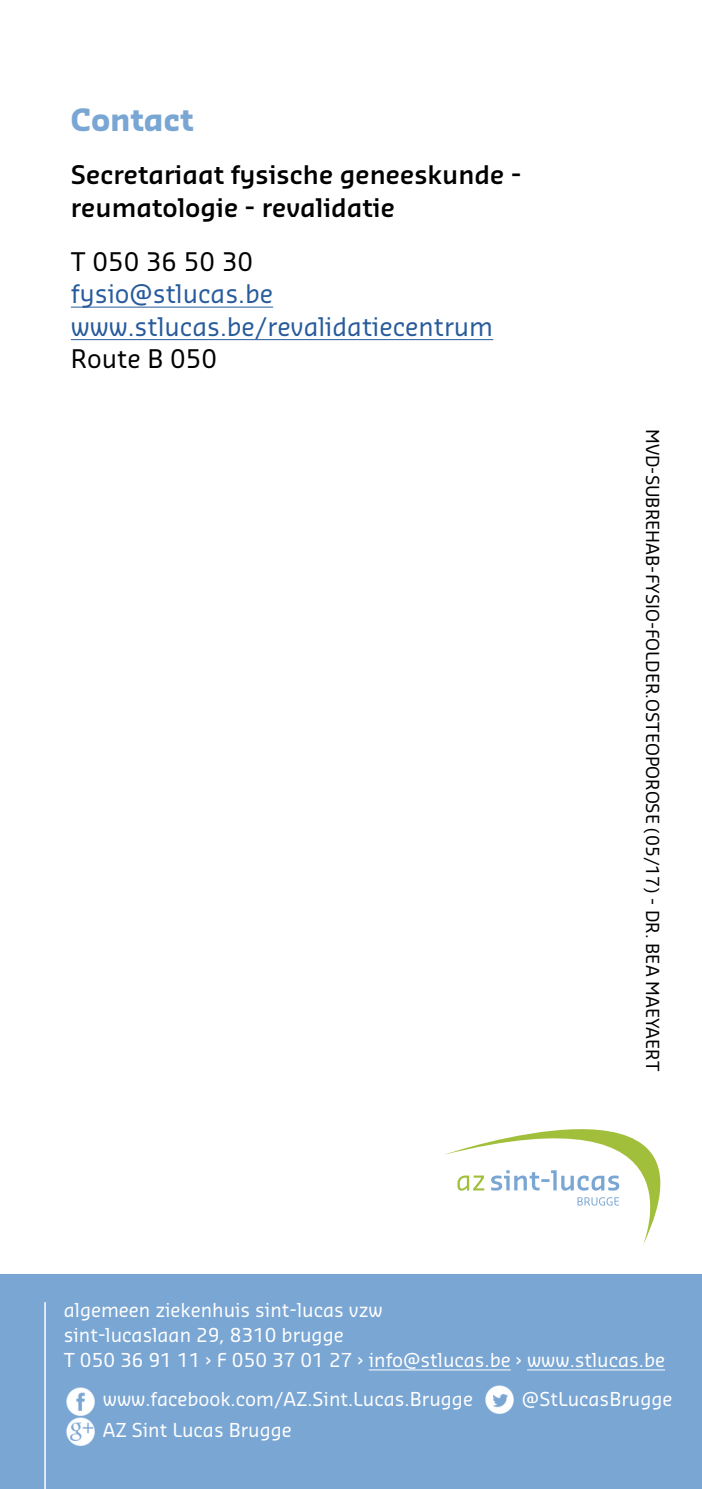
<style>
.page{position:relative;width:702px;height:1489px;background:#fff}
.page>*{position:absolute;margin:0;border:0;box-sizing:border-box;transform-origin:0 0}
.t1{font:700 30px "Sansa Std";color:#7aa6d3}
.t2{font:25px/32.5px "Sansa Std";color:#275b9b}
.t3{font:600 25px/33.2px "Sansa Std";color:#000}
.t4{font:18.75px "Sansa Std";color:#fff}
.t5{font:17.5px "Sansa Std";color:#000}
.s1{color:#000}
</style>
<div class="page">
<div style="left:0;top:1274px;width:702px;height:214px;background:#7aa6d3"></div>
<hr style="left:44px;top:1301px;width:2px;height:187px;background:#fff">
<hr style="left:369px;top:1369px;width:141px;height:1px;background:#fff">
<hr style="left:527px;top:1369px;width:138px;height:1px;background:#fff">
<img style="left:66px;top:1387px;width:29px;height:27px">
<img style="left:485px;top:1385px;width:29px;height:29px">
<img style="left:66px;top:1414px;width:29px;height:32px">
<svg style="left:444px;top:1129px;width:217px;height:115px"></svg>
<svg style="left:457px;top:1175px;width:27px;height:15px"></svg>
<svg style="left:577px;top:1197px;width:42px;height:8px"></svg>
<svg style="left:491px;top:1170px;width:128px;height:20px"></svg>
<hr style="left:71px;top:307px;width:202px;height:1px;background:#275b9b">
<hr style="left:71px;top:339px;width:422px;height:1px;background:#275b9b">
<p class="t1" style="left:71px;top:100px;width:124px">Contact</p>
<p class="t3" style="left:71px;top:156px;width:452px">Secretariaat fysische geneeskunde - reumatologie - revalidatie</p>
<p class="t2" style="left:71px;top:244px;width:424px"><span class="s1">T 050 36 50 30<br></span>fysio@stlucas.be www.stlucas.be/revalidatiecentrum<br><span class="s1">Route B 050</span></p>
<p class="t5" style="left:664px;top:429px;width:643px;rotate:90deg">MVD-SUBREHAB-FYSIO-FOLDER.OSTEOPOROSE (05/17) - DR. BEA MAEYAERT</p>
<p class="t4" style="left:64px;top:1297px;width:320px">algemeen ziekenhuis sint-lucas vzw</p>
<p class="t4" style="left:64px;top:1322px;width:281px">sint-lucaslaan 29, 8310 brugge</p>
<p class="t4" style="left:64px;top:1347px;width:602px">T 050 36 91 11 › F 050 37 01 27 › info@stlucas.be › www.stlucas.be</p>
<p class="t4" style="left:103px;top:1386px;width:371px">www.facebook.com/AZ.Sint.Lucas.Brugge</p>
<p class="t4" style="left:522px;top:1386px;width:152px">@StLucasBrugge</p>
<p class="t4" style="left:103px;top:1417px;width:190px">AZ Sint Lucas Brugge</p>
</div>
